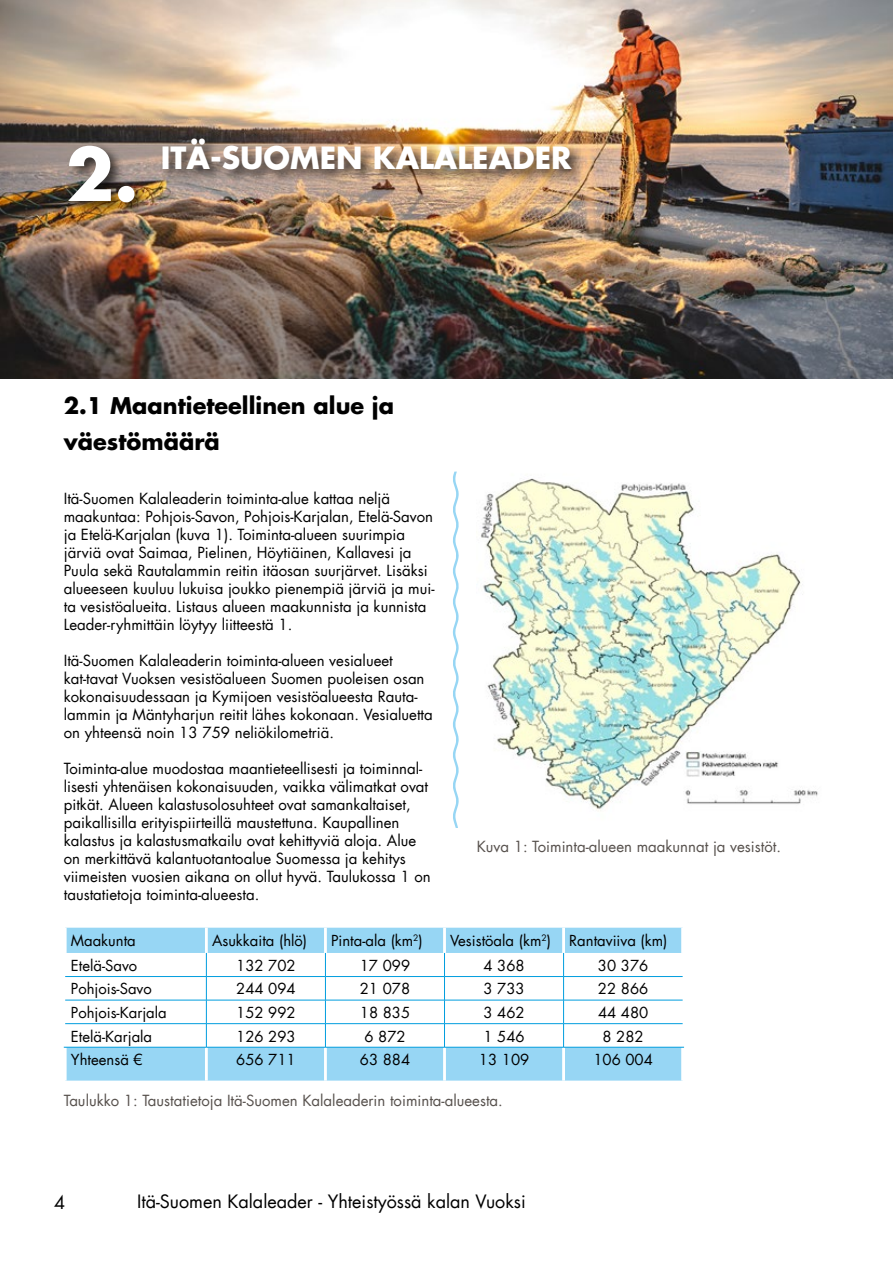
<style>
.page{position:relative;width:893px;height:1263px;background:#fff}
.page>*{position:absolute;margin:0;border:0;box-sizing:border-box;transform-origin:0 0}
.t1{font:700 70.5px "Futura LT";color:#fff}
.t2{font:700 30px "Futura LT";color:#fff}
.t3{font:700 22.5px/36px "Futura LT";color:#000}
.t4{font:18px "Futura LT";color:#000}
.t5{font:15px/18px "Futura LT";color:#000}
.t6{font:15px "Futura LT";color:#57514d}
.t7{font:14.85px "Futura LT";color:#000}
</style>
<div class="page">
<img style="left:0;top:0;width:893px;height:378px">
<div style="left:160px;top:135px;width:426px;height:49px;background:#000;opacity:.7"></div>
<div style="left:66px;top:142px;width:84px;height:75px;background:#000;opacity:.7"></div>
<svg style="left:65px;top:928px;width:618px;height:152px"></svg>
<hr style="left:64px;top:1047px;width:142px;height:1px;background:#009dde">
<hr style="left:206px;top:1047px;width:119px;height:1px;background:#009dde">
<hr style="left:325px;top:1047px;width:119px;height:1px;background:#009dde">
<hr style="left:444px;top:1047px;width:120px;height:1px;background:#009dde">
<hr style="left:564px;top:1047px;width:120px;height:1px;background:#009dde">
<svg style="left:453px;top:472px;width:6px;height:356px"></svg>
<img style="left:481px;top:478px;width:337px;height:333px">
<h1 class="t1" style="left:66px;top:128px;width:74px">2.</h1>
<h2 class="t2" style="left:161px;top:138px;width:412px">ITÄ-SUOMEN KALALEADER</h2>
<h3 class="t3" style="left:64px;top:387px;width:332px">2.1 Maantieteellinen alue ja väestömäärä</h3>
<p class="t5" style="left:64px;top:490px;width:372px">Itä-Suomen Kalaleaderin toiminta-alue kattaa neljä maakuntaa: Pohjois-Savon, Pohjois-Karjalan, Etelä-Savon ja Etelä-Karjalan (kuva 1). Toiminta-alueen suurimpia järviä ovat Saimaa, Pielinen, Höytiäinen, Kallavesi ja Puula sekä Rautalammin reitin itäosan suurjärvet. Lisäksi alueeseen kuuluu lukuisa joukko pienempiä järviä ja mui&shy;ta vesistöalueita. Listaus alueen maakunnista ja kunnista Leader-ryhmittäin löytyy liitteestä 1.</p>
<p class="t5" style="left:64px;top:652px;width:371px">Itä-Suomen Kalaleaderin toiminta-alueen vesialueet kat-tavat Vuoksen vesistöalueen Suomen puoleisen osan kokonaisuudessaan ja Kymijoen vesistöalueesta Rauta&shy;lammin ja Mäntyharjun reitit lähes kokonaan. Vesialuetta on yhteensä noin 13 759 neliökilometriä.</p>
<p class="t5" style="left:64px;top:760px;width:368px">Toiminta-alue muodostaa maantieteellisesti ja toiminnal&shy;lisesti yhtenäisen kokonaisuuden, vaikka välimatkat ovat pitkät. Alueen kalastusolosuhteet ovat samankaltaiset, paikallisilla erityispiirteillä maustettuna. Kaupallinen kalastus ja kalastusmatkailu ovat kehittyviä aloja. Alue on merkittävä kalantuotantoalue Suomessa ja kehitys viimeisten vuosien aikana on ollut hyvä. Taulukossa 1 on taustatietoja toiminta-alueesta.</p>
<p class="t6" style="left:477px;top:837px;width:306px">Kuva 1: Toiminta-alueen maakunnat ja vesistöt.</p>
<p class="t7" style="left:71px;top:931px;width:67px">Maakunta</p>
<p class="t7" style="left:212px;top:931px;width:97px">Asukkaita (hlö)</p>
<p class="t7" style="left:331px;top:931px;width:93px">Pinta-ala (km<sup>2</sup>)</p>
<p class="t7" style="left:450px;top:931px;width:219px">Vesistöala (km<sup>2</sup>) Rantaviiva (km)</p>
<p class="t7" style="left:71px;top:956px;width:68px">Etelä-Savo</p>
<p class="t7" style="left:236px;top:956px;width:61px">132 702</p>
<p class="t7" style="left:360px;top:956px;width:52px">17 099</p>
<p class="t7" style="left:483px;top:956px;width:43px">4 368</p>
<p class="t7" style="left:598px;top:956px;width:52px">30 376</p>
<p class="t7" style="left:71px;top:979px;width:82px">Pohjois-Savo</p>
<p class="t7" style="left:236px;top:979px;width:61px">244 094</p>
<p class="t7" style="left:360px;top:979px;width:52px">21 078</p>
<p class="t7" style="left:483px;top:979px;width:43px">3 733</p>
<p class="t7" style="left:598px;top:979px;width:52px">22 866</p>
<p class="t7" style="left:71px;top:1003px;width:97px">Pohjois-Karjala</p>
<p class="t7" style="left:236px;top:1003px;width:61px">152 992</p>
<p class="t7" style="left:360px;top:1003px;width:52px">18 835</p>
<p class="t7" style="left:483px;top:1003px;width:43px">3 462</p>
<p class="t7" style="left:598px;top:1003px;width:52px">44 480</p>
<p class="t7" style="left:71px;top:1026px;width:83px">Etelä-Karjala</p>
<p class="t7" style="left:236px;top:1026px;width:61px">126 293</p>
<p class="t7" style="left:364px;top:1026px;width:43px">6 872</p>
<p class="t7" style="left:483px;top:1026px;width:43px">1 546</p>
<p class="t7" style="left:603px;top:1026px;width:43px">8 282</p>
<p class="t7" style="left:71px;top:1050px;width:73px">Yhteensä €</p>
<p class="t7" style="left:236px;top:1050px;width:61px">656 711</p>
<p class="t7" style="left:360px;top:1050px;width:52px">63 884</p>
<p class="t7" style="left:479px;top:1050px;width:52px">13 109</p>
<p class="t7" style="left:593px;top:1050px;width:61px">106 004</p>
<p class="t6" style="left:64px;top:1091px;width:441px">Taulukko 1: Taustatietoja Itä-Suomen Kalaleaderin toiminta-alueesta.</p>
<p class="t4" style="left:54px;top:1190px;width:13px">4</p>
<p class="t4" style="left:137px;top:1189px;width:390px">Itä-Suomen Kalaleader - Yhteistyössä kalan Vuoksi</p>
</div>
